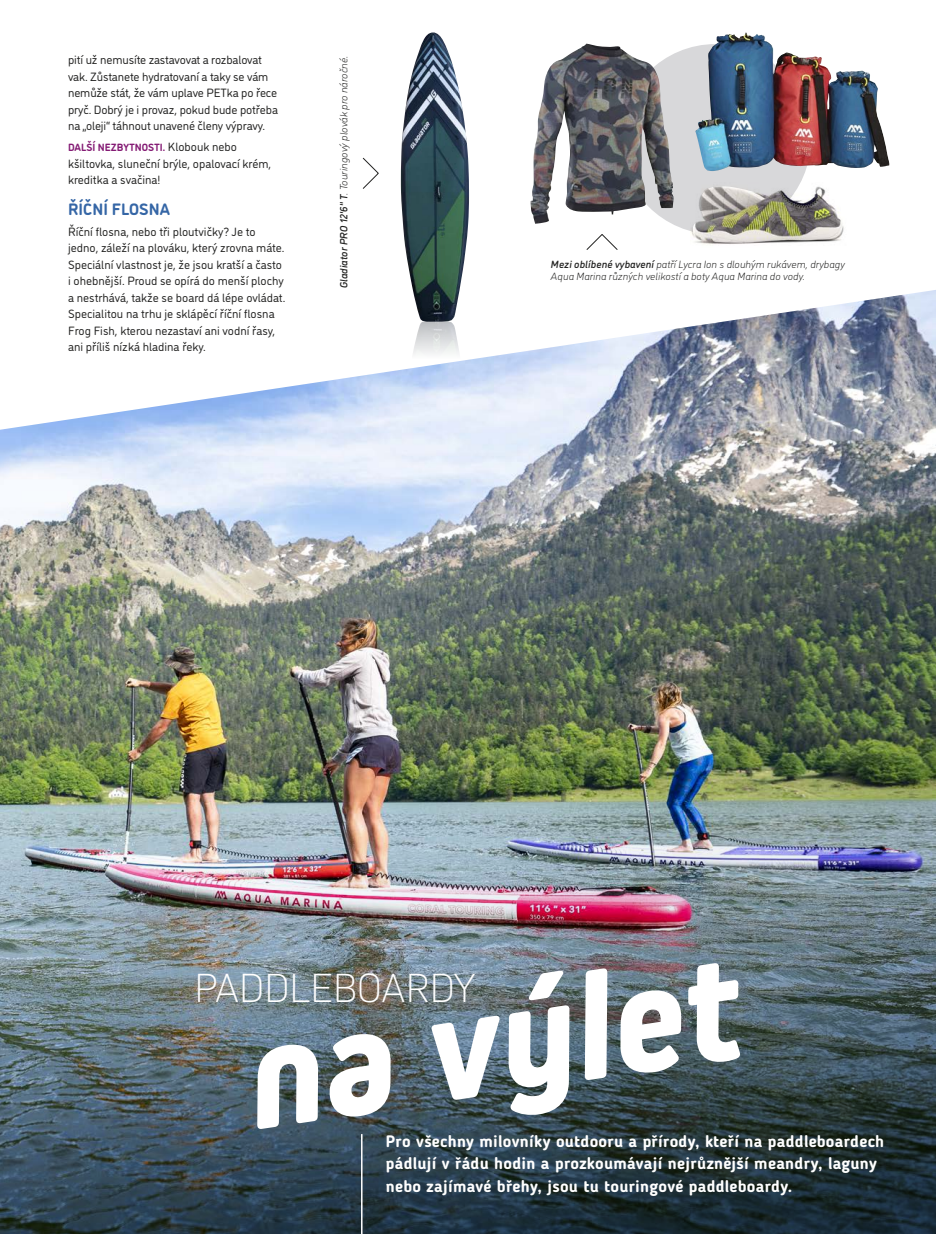
<style>
.page{position:relative;width:936px;height:1234px;background:#fff}
.page>*{position:absolute;margin:0;border:0;box-sizing:border-box;transform-origin:0 0}
.t1{font:italic 800 154.5px "Kiro";color:#fff}
.t2{font:200 42.45px "Kiro";color:#fff}
.t3{font:700 16.5px/22.5px "Blogger Sans";letter-spacing:.015em;color:#fff}
.t4{font:700 16.5px "DI Nosaur";color:#3566a6}
.t5{font:12px/16.5px "DI Nosaur";color:#222221}
.t6{font:italic 300 10.5px/12px "DI Nosaur";color:#222221}
.t7{font:700 10.5px "DI Nosaur";color:#841b74}
.s1{font-weight:400;font-size:12px;color:#222221}
.s2{font-weight:500}
</style>
<div class="page">
<img style="left:0;top:290px;width:935px;height:943px">
<img style="left:401px;top:32px;width:68px;height:578px">
<div style="left:620px;top:44px;width:190px;height:190px;background:#d8d8da;border-radius:50%"></div>
<hr style="left:361px;top:1133px;width:1px;height:100px;background:#fff">
<img style="left:530px;top:44px;width:144px;height:180px">
<img style="left:695px;top:33px;width:194px;height:138px">
<img style="left:690px;top:182px;width:154px;height:62px">
<img style="left:692px;top:186px;width:151px;height:56px">
<svg style="left:586px;top:234px;width:32px;height:16px"></svg>
<svg style="left:362px;top:157px;width:17px;height:32px"></svg>
<p class="t5" style="left:68px;top:51px;width:211px">pití už nemusíte zastavovat a rozbalovat vak. Zůstanete hydratovaní a taky se vám nemůže stát, že vám uplave PETka po řece pryč. Dobrý je i provaz, pokud bude potřeba na „oleji“ táhnout unavené členy výpravy.</p>
<p class="t7" style="left:68px;top:140px;width:170px">DALŠÍ NEZBYTNOSTI. <span class="s1">Klobouk nebo</span></p>
<p class="t5" style="left:68px;top:154px;width:205px">kšiltovka, sluneční brýle, opalovací krém, kreditka a svačina!</p>
<h3 class="t4" style="left:68px;top:197px;width:103px">ŘÍČNÍ FLOSNA</h3>
<p class="t5" style="left:68px;top:222px;width:219px">Říční flosna, nebo tři ploutvičky? Je to jedno, záleží na plováku, který zrovna máte.<br>Speciální vlastnost je, že jsou kratší a často i ohebnější. Proud se opírá do menší plochy a nestrhává, takže se board dá lépe ovládat.<br>Specialitou na trhu je sklápěcí říční flosna Frog Fish, kterou nezastaví ani vodní řasy, ani příliš nízká hladina řeky.</p>
<p class="t6" style="left:337px;top:288px;width:234px;rotate:-90deg"><span class="s2">Gladiator PRO 12'6" T</span>. Touringový plovák pro náročné.</p>
<p class="t6" style="left:551px;top:257px;width:295px"><span class="s2">Mezi oblíbené vybavení</span> patří Lycra Ion s dlouhým rukávem, drybagy<br>Aqua Marina různých velikostí a boty Aqua Marina do vody.</p>
<h1 class="t1" style="left:236px;top:987px;width:497px;rotate:-8deg">na výlet</h1>
<h2 class="t2" style="left:194px;top:963px;width:282px">PADDLEBOARDY</h2>
<h3 class="t3" style="left:386px;top:1129px;width:500px">Pro všechny milovníky outdooru a přírody, kteří na paddleboardech pádlují v řádu hodin a prozkoumávají nejrůznější meandry, laguny nebo zajímavé břehy, jsou tu touringové paddleboardy.</h3>
</div>
